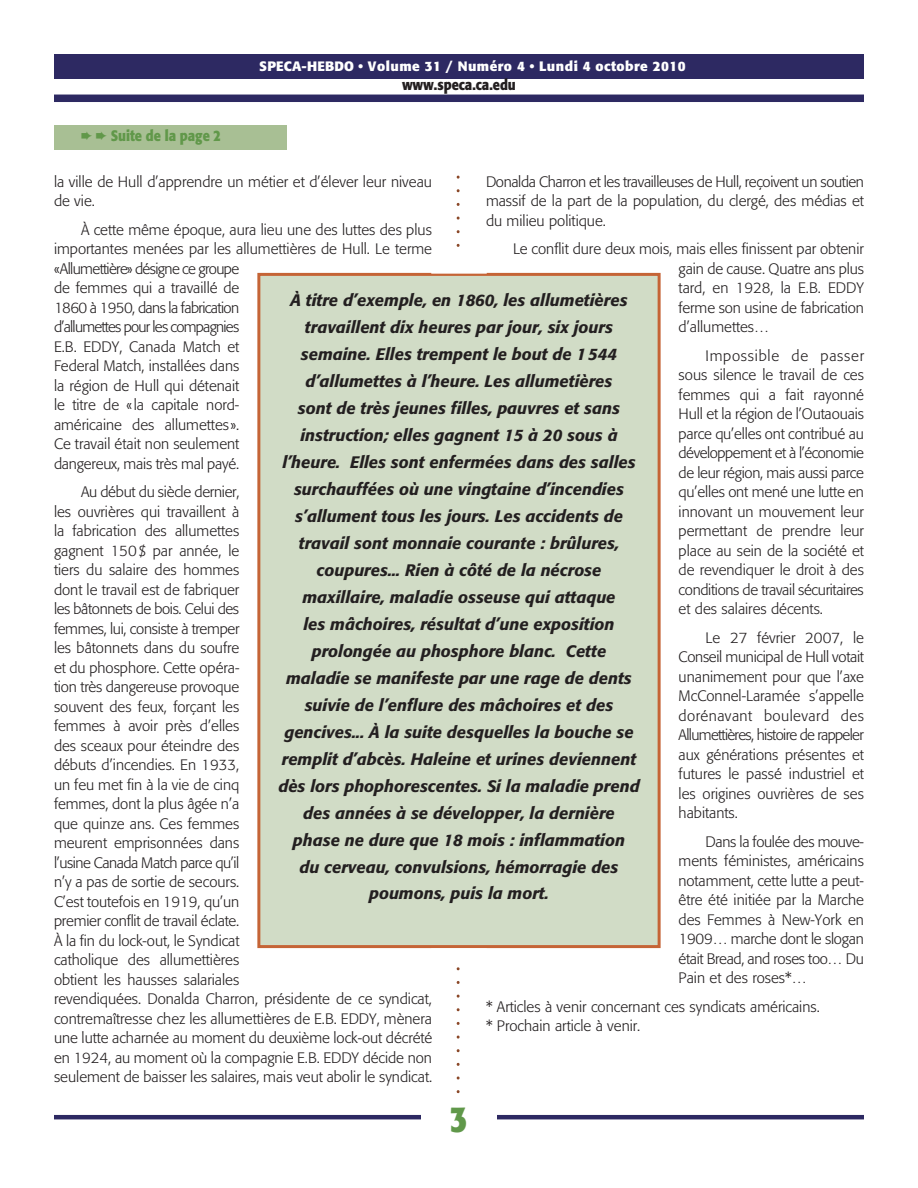
<style>
.page{position:relative;width:918px;height:1188px;background:#fff}
.page>*{position:absolute;margin:0;border:0;box-sizing:border-box;transform-origin:0 0}
.t1{font:700 36px "Formata";color:#60984a;scale:.85 1}
.t2{font:italic 500 16.5px/27px "Formata";color:#231f20;text-align:center}
.t3{font:300 15px/19.5px "Formata";color:#231f20}
.t4{font:700 15px "Formata";color:#231f20;scale:.85 1}
.t5{font:700 15px "Formata";color:#61984a;scale:.85 1}
.t6{font:700 13.5px "Formata";letter-spacing:.035em;color:#fff}
</style>
<div class="page">
<hr style="left:54px;top:1115px;width:810px;height:4px;background:#2d2962">
<div style="left:54px;top:95px;width:810px;height:7px;background:#2d2962"></div>
<div style="left:54px;top:54px;width:810px;height:24px;background:#2d2962"></div>
<div style="left:421px;top:1093px;width:76px;height:53px;background:#fff"></div>
<svg style="left:457px;top:177px;width:3px;height:916px"></svg>
<div style="left:54px;top:125px;width:232px;height:25px;background:#a8bf94"></div>
<div style="left:259px;top:274px;width:400px;height:673px;background:#d1dcc6"></div>
<div style="left:257px;top:273px;width:404px;height:675px;border:3px solid #c56436"></div>
<div style="left:431px;top:254px;width:56px;height:20px;background:#fff;border:2px solid #fff"></div>
<div style="left:431px;top:948px;width:56px;height:19px;background:#fff"></div>
<p class="t6" style="left:259px;top:58px;width:428px">SPECA-HEBDO • Volume 31 / Numéro 4 • Lundi 4 octobre 2010</p>
<p class="t5" style="left:81px;top:127px;width:166px">➨ ➨ Suite de la page 2</p>
<p class="t4" style="left:402px;top:75px;width:136px">www.speca.ca.edu</p>
<p class="t3" style="left:54px;top:172px;width:379px">la ville de Hull d’apprendre un métier et d’élever leur niveau de vie.</p>
<p class="t3" style="left:54px;top:220px;width:380px;text-indent:27px">À cette même époque, aura lieu une des luttes des plus importantes menées par les allumettières de Hull. Le terme «Allumettière» désigne ce groupe<br>de femmes qui a travaillé de<br>1860 à 1950, dans la fabrication<br>d’allumettes pour les compagnies<br>E.B. EDDY, Canada Match et<br>Federal Match, installées dans<br>la région de Hull qui détenait<br>le titre de «la capitale nord-<br>américaine des allumettes ».<br>Ce travail était non seulement<br>dangereux, mais très mal payé.</p>
<p class="t3" style="left:54px;top:483px;width:380px;text-indent:27px">Au début du siècle dernier,<br>les ouvrières qui travaillent à<br>la fabrication des allumettes<br>gagnent 150$ par année, le<br>tiers du salaire des hommes<br>dont le travail est de fabriquer<br>les bâtonnets de bois. Celui des<br>femmes, lui, consiste à tremper<br>les bâtonnets dans du soufre<br>et du phosphore. Cette opéra-<br>tion très dangereuse provoque<br>souvent des feux, forçant les<br>femmes à avoir près d’elles<br>des sceaux pour éteindre des<br>débuts d’incendies. En 1933,<br>un feu met fin à la vie de cinq<br>femmes, dont la plus âgée n’a<br>que quinze ans. Ces femmes<br>meurent emprisonnées dans<br>l’usine Canada Match parce qu’il<br>n’y a pas de sortie de secours.<br>C’est toutefois en 1919, qu’un<br>premier conflit de travail éclate.<br>À la fin du lock-out, le Syndicat<br>catholique des allumettières<br>obtient les hausses salariales<br>revendiquées. Donalda Charron, présidente de ce syndicat, contremaîtresse chez les allumettières de E.B. EDDY, mènera une lutte acharnée au moment du deuxième lock-out décrété en 1924, au moment où la compagnie E.B. Eddy</p>
<p class="t3" style="left:486px;top:172px;width:380px;text-align:justify">Donalda Charron et les travailleuses de Hull, reçoivent un soutien massif de la part de la population, du clergé, des médias et du milieu politique.</p>
<p class="t3" style="left:679px;top:240px;width:187px;text-indent:-166px">Le conflit dure deux mois, mais elles finissent par obtenir gain de cause. Quatre ans plus tard, en 1928, la E.B. Eddy ferme son usine de fabrication d’allumettes…</p>
<p class="t3" style="left:679px;top:346px;width:187px;text-align:justify;text-indent:27px">Impossible de passer sous silence le travail de ces femmes qui a fait rayonné Hull et la région de l’Outaouais parce qu’elles ont contribué au développement et à l’économie de leur région, mais aussi parce qu’elles ont mené une lutte en innovant un mouvement leur permettant de prendre leur place au sein de la société et de revendiquer le droit à des conditions de travail sécuritaires et des salaires décents.</p>
<p class="t3" style="left:679px;top:628px;width:187px;text-align:justify;text-indent:27px">Le 27 février 2007, le Conseil municipal de Hull votait unanimement pour que l’axe McConnel-Laramée s’appelle dorénavant boulevard des Allumettières, histoire de rappeler aux générations présentes et futures le passé industriel et les origines ouvrières de ses habitants.</p>
<p class="t3" style="left:679px;top:832px;width:187px;text-align:justify;text-indent:27px">Dans la foulée des mouve&shy;ments féministes, américains notamment, cette lutte a peut&shy;être été initiée par la Marche des Femmes à New-York en 1909… marche dont le slogan était Bread, and roses too… Du Pain et des roses*…</p>
<p class="t3" style="left:486px;top:997px;width:335px">* Articles à venir concernant ces syndicats américains. * Prochain article à venir.</p>
<p class="t2" style="left:278px;top:286px;width:363px">À titre d’exemple, en 1860, les allumetières travaillent dix heures par jour, six jours semaine. Elles trempent le bout de 1544 d’allumettes à l’heure. Les allumetières<br>sont de très jeunes filles, pauvres et sans instruction; elles gagnent 15 à 20 sous à l’heure. Elles sont enfermées dans des salles surchauffées où une vingtaine d’incendies s’allument tous les jours. Les accidents de travail sont monnaie courante : brûlures, coupures... Rien à côté de la nécrose maxillaire, maladie osseuse qui attaque<br>les mâchoires, résultat d’une exposition prolongée au phosphore blanc. Cette maladie se manifeste par une rage de dents suivie de l’enflure des mâchoires et des gencives... À la suite desquelles la bouche se remplit d’abcès. Haleine et urines deviennent dès lors phophorescentes. Si la maladie prend des années à se développer, la dernière phase ne dure que 18 mois : inflammation<br>du cerveau, convulsions, hémorragie des poumons, puis la mort.</p>
<p class="t3" style="left:54px;top:1048px;width:380px;text-align:right">décide non<br>seulement de baisser les salaires, mais veut abolir le syndicat.</p>
<h1 class="t1" style="left:450px;top:1097px;width:22px">3</h1>
</div>
